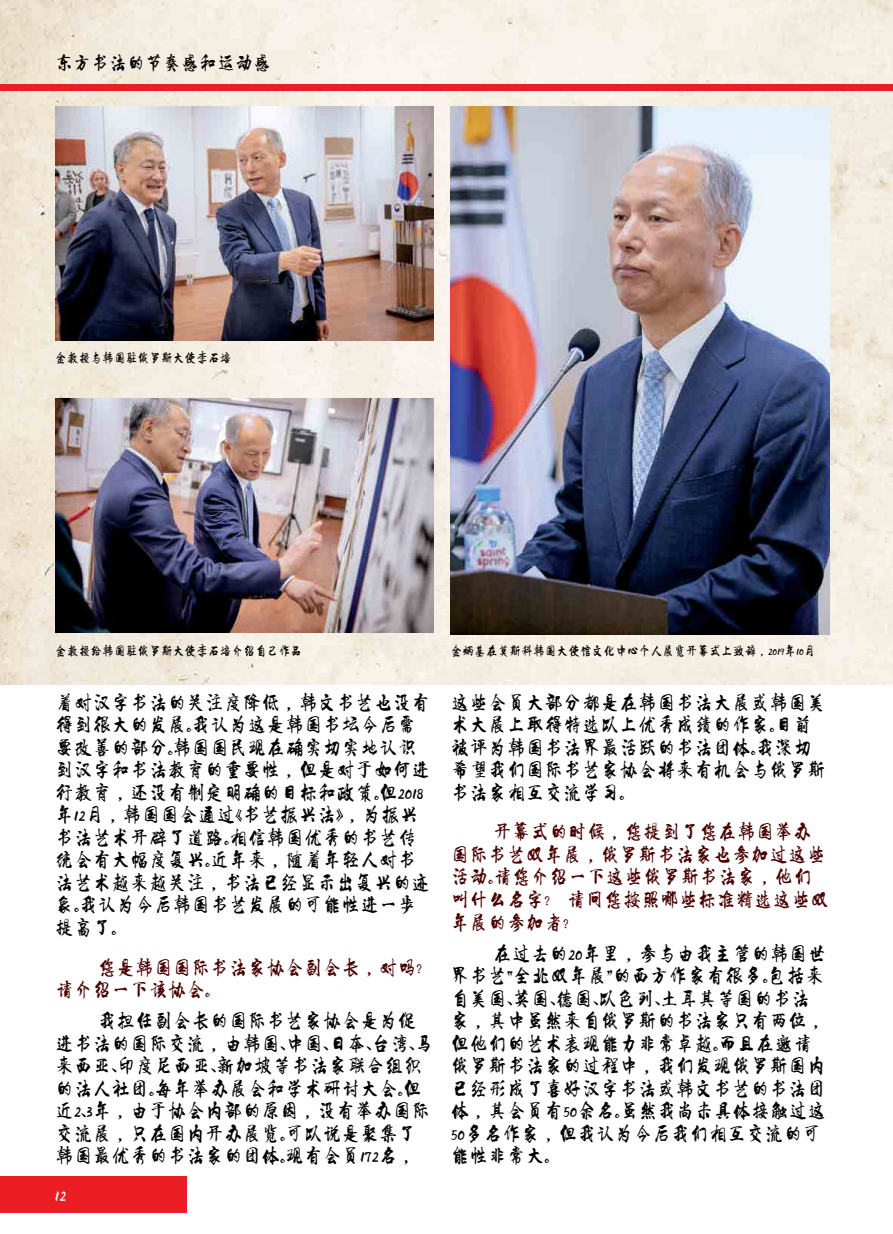
<style>
.page{position:relative;width:893px;height:1234px;background:#fff}
.page>*{position:absolute;margin:0;border:0;box-sizing:border-box;transform-origin:0 0}
.t1{font:18.75px/22.5px "Li Xu Ke";color:#000}
.t2{font:18.75px/22.5px "Li Xu Ke";color:#490000}
.t3{font:18px "Li Xu Ke";color:#000}
.t4{font:18px "Li Xu Ke";color:#fff}
.t5{font:12px "Li Xu Ke";color:#000}
</style>
<div class="page">
<img style="left:0;top:0;width:893px;height:685px">
<img style="left:55px;top:398px;width:379px;height:234px">
<img style="left:55px;top:106px;width:379px;height:234px">
<img style="left:451px;top:106px;width:378px;height:528px">
<div style="left:0;top:1176px;width:187px;height:36px;background:#ed1d24"></div>
<div style="left:0;top:84px;width:893px;height:6px;background:#ed1d24"></div>
<p class="t3" style="left:55px;top:52px;width:218px">东方书法的节奏感和运动感</p>
<p class="t5" style="left:55px;top:350px;width:178px">金教授与韩国驻俄罗斯大使李石培</p>
<p class="t5" style="left:55px;top:644px;width:248px">金教授给韩国驻俄罗斯大使李石培介绍自己作品</p>
<p class="t5" style="left:451px;top:644px;width:366px">金炳基在莫斯科韩国大使馆文化中心个人展览开幕式上致辞，2019年10月</p>
<p class="t1" style="left:55px;top:691px;width:377px">着对汉字书法的关注度降低，韩文书艺也没有得到很大的发展。我认为这是韩国书坛今后需要改善的部分。韩国国民现在确实切实地认识到汉字和书法教育的重要性，但是对于如何进行教育，还没有制定明确的目标和政策。但2018年12月，韩国国会通过《书艺振兴法》，为振兴书法艺术开辟了道路。相信韩国优秀的书艺传统会有大幅度复兴。近年来，随着年轻人对书法艺术越来越关注，书法已经显示出复兴的迹象。我认为今后韩国书艺发展的可能性进一步提高了。</p>
<p class="t2" style="left:55px;top:956px;width:368px;text-indent:43px">您是韩国国际书法家协会副会长，对吗?请介绍一下该协会。</p>
<p class="t1" style="left:55px;top:1009px;width:380px;text-indent:43px">我担任副会长的国际书艺家协会是为促进书法的国际交流，由韩国、中国、日本、台湾、马来西亚、印度尼西亚、新加坡等书法家联合组织的法人社团。每年举办展会和学术研讨大会。但近2、3年，由于协会内部的原因，没有举办国际交流展，只在国内开办展览。可以说是聚集了韩国最优秀的书法家的团体。现有会员172名，</p>
<p class="t4" style="left:55px;top:1184px;width:12px">12</p>
<p class="t1" style="left:451px;top:691px;width:376px">这些会员大部分都是在韩国书法大展或韩国美术大展上取得特选以上优秀成绩的作家。目前被评为韩国书法界最活跃的书法团体。我深切希望我们国际书艺家协会将来有机会与俄罗斯书法家相互交流学习。</p>
<p class="t2" style="left:451px;top:821px;width:380px;text-indent:43px">开幕式的时候，您提到了您在韩国举办国际书艺双年展，俄罗斯书法家也参加过这些活动。请您介绍一下这些俄罗斯书法家，他们叫什么名字? 请问您按照哪些标准精选这些双年展的参加者?</p>
<p class="t1" style="left:451px;top:942px;width:377px;text-indent:43px">在过去的20年里，参与由我主管的韩国世界书艺“全北双年展”的西方作家有很多。包括来自美国、英国、德国、以色列、土耳其等国的书法家，其中虽然来自俄罗斯的书法家只有两位，但他们的艺术表现能力非常卓越。而且在邀请俄罗斯书法家的过程中，我们发现俄罗斯国内已经形成了喜好汉字书法或韩文书艺的书法团体，其会员有50余名。虽然我尚未具体接触过这<br>50多名作家，但我认为今后我们相互交流的可能性非常大。</p>
</div>
